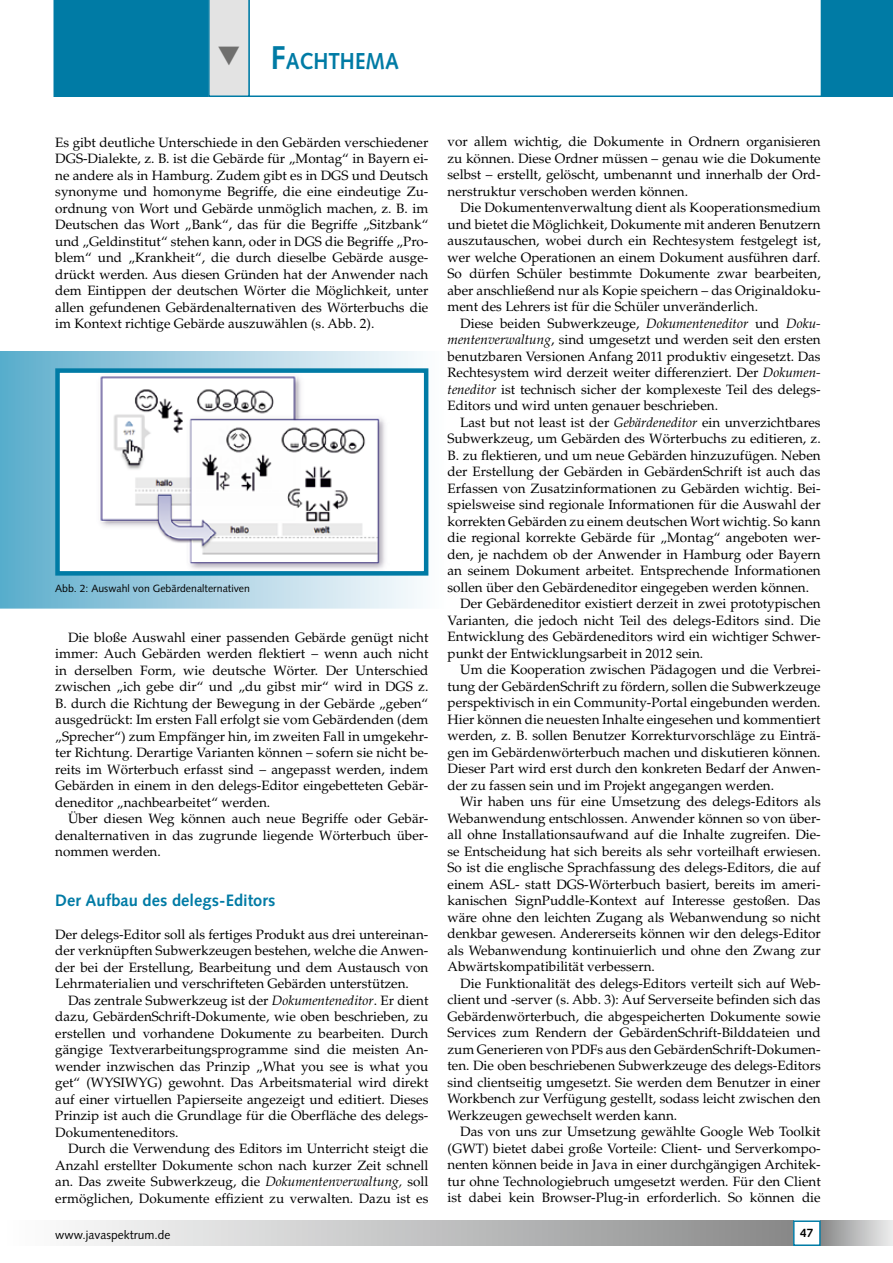
<style>
.page{position:relative;width:893px;height:1263px;background:#fff}
.page>*{position:absolute;margin:0;border:0;box-sizing:border-box;transform-origin:0 0}
.t1{font:700 23.1px "Syntax";color:#007ba5;scale:.9 1}
.t2{font:700 16.5px "Syntax";letter-spacing:.005em;color:#007ba5}
.t3{font:13.5px/16.5px "Palatino";color:#000;text-align:justify}
.t4{font:12px "Syntax";color:#000}
.t5{font:700 12px "Syntax";color:#000}
.t6{font:10.5px "Syntax";color:#000}
.s1{font-size:33px}
.s2{font-style:italic}
</style>
<div class="page">
<div style="left:0;top:1220px;width:793px;height:26px;background:linear-gradient(to right,#fff,#898a8a)"></div>
<div style="left:821px;top:1220px;width:72px;height:26px;background:linear-gradient(to right,#898a8a,#ededee)"></div>
<div style="left:793px;top:1220px;width:28px;height:26px;border:2px solid #007ba5"></div>
<svg style="left:250px;top:0;width:571px;height:97px"></svg>
<div style="left:821px;top:0;width:72px;height:97px;background:#007ba5"></div>
<svg style="left:0;top:351px;width:429px;height:258px;background:#93c8dd"></svg>
<div style="left:58px;top:371px;width:368px;height:202px;background:#fff"></div>
<img style="left:100px;top:376px;width:285px;height:194px">
<div style="left:55px;top:368px;width:373px;height:208px;border:4px solid #007ba5"></div>
<svg style="left:54px;top:0;width:196px;height:97px;background:#2d8fb1"></svg>
<h1 class="t1" style="left:271px;top:48px;width:144px"><span class="s1">F</span>ACHTHEMA</h1>
<p class="t3" style="left:55px;top:134px;width:375px">Es gibt deutliche Unterschiede in den Gebärden verschiedener DGS-Dialekte, z. B. ist die Gebärde für „Montag“ in Bayern ei&shy;ne andere als in Hamburg. Zudem gibt es in DGS und Deutsch synonyme und homonyme Begriffe, die eine eindeutige Zu&shy;ordnung von Wort und Gebärde unmöglich machen, z. B. im Deutschen das Wort „Bank“, das für die Begriffe „Sitzbank“ und „Geldinstitut“ stehen kann, oder in DGS die Begriffe „Pro&shy;blem“ und „Krankheit“, die durch dieselbe Gebärde ausge&shy;drückt werden. Aus diesen Gründen hat der Anwender nach dem Eintippen der deutschen Wörter die Möglichkeit, unter allen gefundenen Gebärdenalternativen des Wörterbuchs die im Kontext richtige Gebärde auszuwählen (s. Abb. 2).</p>
<p class="t6" style="left:55px;top:582px;width:196px">Abb. 2: Auswahl von Gebärdenalternativen</p>
<p class="t3" style="left:55px;top:629px;width:375px;text-indent:13px">Die bloße Auswahl einer passenden Gebärde genügt nicht immer: Auch Gebärden werden flektiert – wenn auch nicht in derselben Form, wie deutsche Wörter. Der Unterschied zwischen „ich gebe dir“ und „du gibst mir“ wird in DGS z.<br>B. durch die Richtung der Bewegung in der Gebärde „geben“ ausgedrückt: Im ersten Fall erfolgt sie vom Gebärdenden (dem „Sprecher“) zum Empfänger hin, im zweiten Fall in umgekehr&shy;ter Richtung. Derartige Varianten können – sofern sie nicht be&shy;reits im Wörterbuch erfasst sind – angepasst werden, indem Gebärden in einem in den delegs-Editor eingebetteten Gebär&shy;deneditor „nachbearbeitet“ werden.</p>
<p class="t3" style="left:55px;top:810px;width:375px;text-indent:13px">Über diesen Weg können auch neue Begriffe oder Gebär&shy;denalternativen in das zugrunde liegende Wörterbuch über&shy;nommen werden.</p>
<p class="t2" style="left:55px;top:890px;width:222px">Der Aufbau des delegs-Editors</p>
<p class="t3" style="left:55px;top:926px;width:375px">Der delegs-Editor soll als fertiges Produkt aus drei untereinan&shy;der verknüpften Subwerkzeugen bestehen, welche die Anwen&shy;der bei der Erstellung, Bearbeitung und dem Austausch von Lehrmaterialien und verschrifteten Gebärden unterstützen.</p>
<p class="t3" style="left:55px;top:992px;width:375px;text-indent:13px">Das zentrale Subwerkzeug ist der <span class="s2">Dokumenteneditor</span>. Er dient dazu, GebärdenSchrift-Dokumente, wie oben beschrieben, zu erstellen und vorhandene Dokumente zu bearbeiten. Durch gängige Textverarbeitungsprogramme sind die meisten An&shy;wender inzwischen das Prinzip „What you see is what you get“ (WYSIWYG) gewohnt. Das Arbeitsmaterial wird direkt auf einer virtuellen Papierseite angezeigt und editiert. Dieses Prinzip ist auch die Grundlage für die Oberfläche des delegs-Dokumenteneditors.</p>
<p class="t3" style="left:55px;top:1140px;width:375px;text-indent:13px">Durch die Verwendung des Editors im Unterricht steigt die Anzahl erstellter Dokumente schon nach kurzer Zeit schnell an. Das zweite Subwerkzeug, die <span class="s2">Dokumentenverwaltung,</span> soll ermöglichen, Dokumente effizient zu verwalten. Dazu ist es</p>
<p class="t3" style="left:448px;top:134px;width:375px">vor allem wichtig, die Dokumente in Ordnern organisieren zu können. Diese Ordner müssen – genau wie die Dokumente selbst – erstellt, gelöscht, umbenannt und innerhalb der Ord&shy;nerstruktur verschoben werden können.</p>
<p class="t3" style="left:448px;top:200px;width:375px;text-indent:13px">Die Dokumentenverwaltung dient als Kooperationsmedium und bietet die Möglichkeit, Dokumente mit anderen Benutzern auszutauschen, wobei durch ein Rechtesystem festgelegt ist, wer welche Operationen an einem Dokument ausführen darf.<br>So dürfen Schüler bestimmte Dokumente zwar bearbeiten, aber anschließend nur als Kopie speichern – das Originaldoku&shy;ment des Lehrers ist für die Schüler unveränderlich.</p>
<p class="t3" style="left:448px;top:315px;width:375px;text-indent:13px">Diese beiden Subwerkzeuge, <span class="s2">Dokumenteneditor</span> und <span class="s2">Doku&shy;mentenverwaltung</span>, sind umgesetzt und werden seit den ersten benutzbaren Versionen Anfang 2011 produktiv eingesetzt. Das Rechtesystem wird derzeit weiter differenziert. Der <span class="s2">Dokumen&shy;teneditor</span> ist technisch sicher der komplexeste Teil des delegs-Editors und wird unten genauer beschrieben.</p>
<p class="t3" style="left:460px;top:414px;width:362px">Last but not least ist der <span class="s2">Gebärdeneditor</span> ein unverzichtbares</p>
<p class="t3" style="left:448px;top:431px;width:375px">Subwerkzeug, um Gebärden des Wörterbuchs zu editieren, z.</p>
<p class="t3" style="left:448px;top:447px;width:375px">B. zu flektieren, und um neue Gebärden hinzuzufügen. Neben</p>
<p class="t3" style="left:448px;top:464px;width:375px">der Erstellung der Gebärden in GebärdenSchrift ist auch das</p>
<p class="t3" style="left:448px;top:480px;width:375px">Erfassen von Zusatzinformationen zu Gebärden wichtig. Bei-</p>
<p class="t3" style="left:448px;top:497px;width:375px">spielsweise sind regionale Informationen für die Auswahl der</p>
<p class="t3" style="left:448px;top:513px;width:375px">korrekten Gebärden zu einem deutschen Wort wichtig. So kann</p>
<p class="t3" style="left:448px;top:530px;width:375px">die regional korrekte Gebärde für „Montag“ angeboten wer-</p>
<p class="t3" style="left:448px;top:546px;width:375px">den, je nachdem ob der Anwender in Hamburg oder Bayern</p>
<p class="t3" style="left:448px;top:563px;width:375px">an seinem Dokument arbeitet. Entsprechende Informationen</p>
<p class="t3" style="left:448px;top:579px;width:363px">sollen über den Gebärdeneditor eingegeben werden können.</p>
<p class="t3" style="left:460px;top:596px;width:362px">Der Gebärdeneditor existiert derzeit in zwei prototypischen</p>
<p class="t3" style="left:448px;top:612px;width:375px">Varianten, die jedoch nicht Teil des delegs-Editors sind. Die</p>
<p class="t3" style="left:448px;top:629px;width:375px">Entwicklung des Gebärdeneditors wird ein wichtiger Schwer-</p>
<p class="t3" style="left:448px;top:645px;width:257px">punkt der Entwicklungsarbeit in 2012 sein.</p>
<p class="t3" style="left:460px;top:662px;width:362px">Um die Kooperation zwischen Pädagogen und die Verbrei-</p>
<p class="t3" style="left:448px;top:678px;width:375px">tung der GebärdenSchrift zu fördern, sollen die Subwerkzeuge</p>
<p class="t3" style="left:448px;top:695px;width:375px">perspektivisch in ein Community-Portal eingebunden werden.</p>
<p class="t3" style="left:448px;top:711px;width:375px">Hier können die neuesten Inhalte eingesehen und kommentiert</p>
<p class="t3" style="left:448px;top:728px;width:375px">werden, z. B. sollen Benutzer Korrekturvorschläge zu Einträ-</p>
<p class="t3" style="left:448px;top:744px;width:375px">gen im Gebärdenwörterbuch machen und diskutieren können.</p>
<p class="t3" style="left:448px;top:761px;width:375px">Dieser Part wird erst durch den konkreten Bedarf der Anwen-</p>
<p class="t3" style="left:448px;top:777px;width:328px">der zu fassen sein und im Projekt angegangen werden.</p>
<p class="t3" style="left:460px;top:794px;width:362px">Wir haben uns für eine Umsetzung des delegs-Editors als</p>
<p class="t3" style="left:448px;top:810px;width:375px">Webanwendung entschlossen. Anwender können so von über-</p>
<p class="t3" style="left:448px;top:827px;width:375px">all ohne Installationsaufwand auf die Inhalte zugreifen. Die-</p>
<p class="t3" style="left:448px;top:843px;width:375px">se Entscheidung hat sich bereits als sehr vorteilhaft erwiesen.</p>
<p class="t3" style="left:448px;top:860px;width:375px">So ist die englische Sprachfassung des delegs-Editors, die auf</p>
<p class="t3" style="left:448px;top:876px;width:375px">einem ASL- statt DGS-Wörterbuch basiert, bereits im ameri-</p>
<p class="t3" style="left:448px;top:893px;width:375px">kanischen SignPuddle-Kontext auf Interesse gestoßen. Das</p>
<p class="t3" style="left:448px;top:909px;width:375px">wäre ohne den leichten Zugang als Webanwendung so nicht</p>
<p class="t3" style="left:448px;top:926px;width:375px">denkbar gewesen. Andererseits können wir den delegs-Editor</p>
<p class="t3" style="left:448px;top:942px;width:375px">als Webanwendung kontinuierlich und ohne den Zwang zur</p>
<p class="t3" style="left:448px;top:959px;width:209px">Abwärtskompatibilität verbessern.</p>
<p class="t3" style="left:460px;top:975px;width:362px">Die Funktionalität des delegs-Editors verteilt sich auf Web-</p>
<p class="t3" style="left:448px;top:992px;width:375px">client und -server (s. Abb. 3): Auf Serverseite befinden sich das</p>
<p class="t3" style="left:448px;top:1008px;width:375px">Gebärdenwörterbuch, die abgespeicherten Dokumente sowie</p>
<p class="t3" style="left:448px;top:1025px;width:375px">Services zum Rendern der GebärdenSchrift-Bilddateien und</p>
<p class="t3" style="left:448px;top:1041px;width:375px">zum Generieren von PDFs aus den GebärdenSchrift-Dokumen-</p>
<p class="t3" style="left:448px;top:1058px;width:375px">ten. Die oben beschriebenen Subwerkzeuge des delegs-Editors</p>
<p class="t3" style="left:448px;top:1074px;width:375px">sind clientseitig umgesetzt. Sie werden dem Benutzer in einer</p>
<p class="t3" style="left:448px;top:1091px;width:375px">Workbench zur Verfügung gestellt, sodass leicht zwischen den</p>
<p class="t3" style="left:448px;top:1107px;width:231px">Werkzeugen gewechselt werden kann.</p>
<p class="t3" style="left:460px;top:1124px;width:362px">Das von uns zur Umsetzung gewählte Google Web Toolkit</p>
<p class="t3" style="left:448px;top:1140px;width:375px">(GWT) bietet dabei große Vorteile: Client- und Serverkompo-</p>
<p class="t3" style="left:448px;top:1157px;width:375px">nenten können beide in Java in einer durchgängigen Architek-</p>
<p class="t3" style="left:448px;top:1173px;width:375px">tur ohne Technologiebruch umgesetzt werden. Für den Client</p>
<p class="t3" style="left:448px;top:1190px;width:375px">ist dabei kein Browser-Plug-in erforderlich. So können die</p>
<p class="t4" style="left:55px;top:1227px;width:117px">www.javaspektrum.de</p>
<p class="t5" style="left:800px;top:1226px;width:15px">47</p>
</div>
